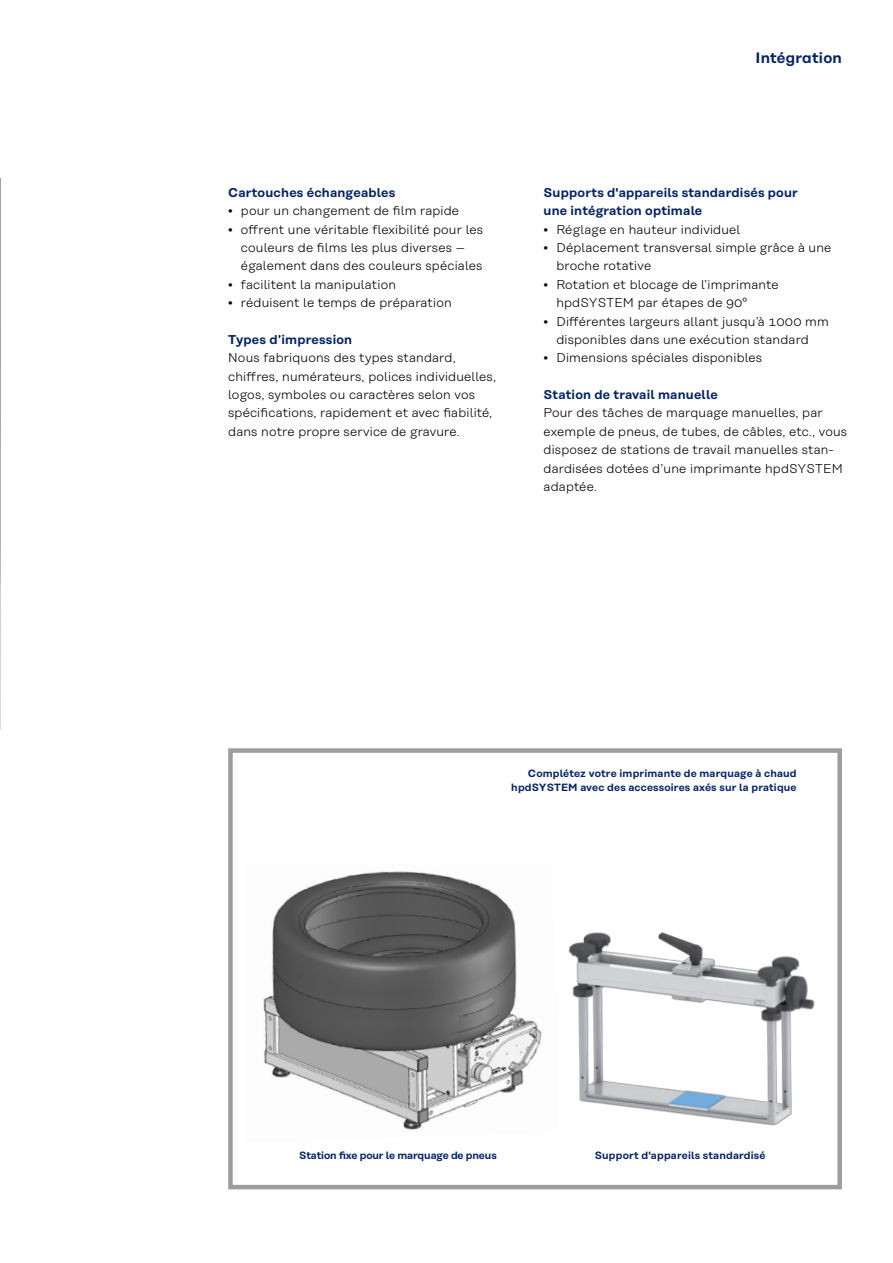
<style>
.page{position:relative;width:893px;height:1263px;background:#fff}
.page>*{position:absolute;margin:0;border:0;box-sizing:border-box;transform-origin:0 0}
.t1{font:600 15px "Koenig&Bauer H";letter-spacing:.015em;color:#052465}
.t2{font:300 12.75px/18.3px "Koenig&Bauer T";letter-spacing:.015em;color:#000}
.t3{font:600 12.75px/18.3px "Koenig&Bauer T";letter-spacing:.015em;color:#052465}
.t4{font:600 10.5px/13.5px "Koenig&Bauer T";letter-spacing:.015em;color:#052465;text-align:right}
.t5{font:600 10.5px "Koenig&Bauer T";letter-spacing:-.01em;color:#052465}
</style>
<div class="page">
<div style="left:228px;top:748px;width:614px;height:441px;border:4px solid #9b9da0"></div>
<img style="left:263px;top:871px;width:279px;height:259px">
<img style="left:0;top:178px;width:1px;height:552px">
<img style="left:568px;top:932px;width:247px;height:194px">
<p class="t3" style="left:228px;top:184px;width:169px">Cartouches échangeables</p>
<p class="t2" style="left:228px;top:202px;width:232px">• pour un changement de film rapide</p>
<p class="t2" style="left:241px;top:220px;width:244px;text-indent:-13px">• offrent une véritable flexibilité pour les couleurs de films les plus diverses – également dans des couleurs spéciales</p>
<p class="t2" style="left:228px;top:275px;width:169px">• facilitent la manipulation</p>
<p class="t2" style="left:228px;top:294px;width:225px">• réduisent le temps de préparation</p>
<p class="t3" style="left:228px;top:330px;width:126px">Types d’impression</p>
<p class="t2" style="left:228px;top:349px;width:269px">Nous fabriquons des types standard, chiffres, numérateurs, polices individuelles, logos, symboles ou caractères selon vos spécifications, rapidement et avec fiabilité, dans notre propre service de gravure.</p>
<p class="t1" style="left:756px;top:49px;width:88px">Intégration</p>
<p class="t3" style="left:544px;top:183px;width:256px">Supports d'appareils standardisés pour une intégration optimale</p>
<p class="t2" style="left:544px;top:220px;width:198px">• Réglage en hauteur individuel</p>
<p class="t2" style="left:556px;top:239px;width:277px;text-indent:-13px">• Déplacement transversal simple grâce à une broche rotative</p>
<p class="t2" style="left:556px;top:275px;width:224px;text-indent:-13px">• Rotation et blocage de l’imprimante hpdSYSTEM par étapes de 90°</p>
<p class="t2" style="left:544px;top:312px;width:287px;text-align:center">• Différentes largeurs allant jusqu’à 1000 mm disponibles dans une exécution standard</p>
<p class="t2" style="left:544px;top:349px;width:220px">• Dimensions spéciales disponibles</p>
<p class="t3" style="left:544px;top:386px;width:176px">Station de travail manuelle</p>
<p class="t2" style="left:544px;top:404px;width:305px">Pour des tâches de marquage manuelles, par exemple de pneus, de tubes, de câbles, etc., vous disposez de stations de travail manuelles stan&shy;dardisées dotées d’une imprimante hpdSYSTEM adaptée.</p>
<p class="t4" style="left:511px;top:767px;width:287px">Complétez votre imprimante de marquage à chaud hpdSYSTEM avec des accessoires axés sur la pratique</p>
<p class="t5" style="left:299px;top:1149px;width:199px">Station fixe pour le marquage de pneus</p>
<p class="t4" style="left:595px;top:1148px;width:172px">Support d'appareils standardisé</p>
</div>
